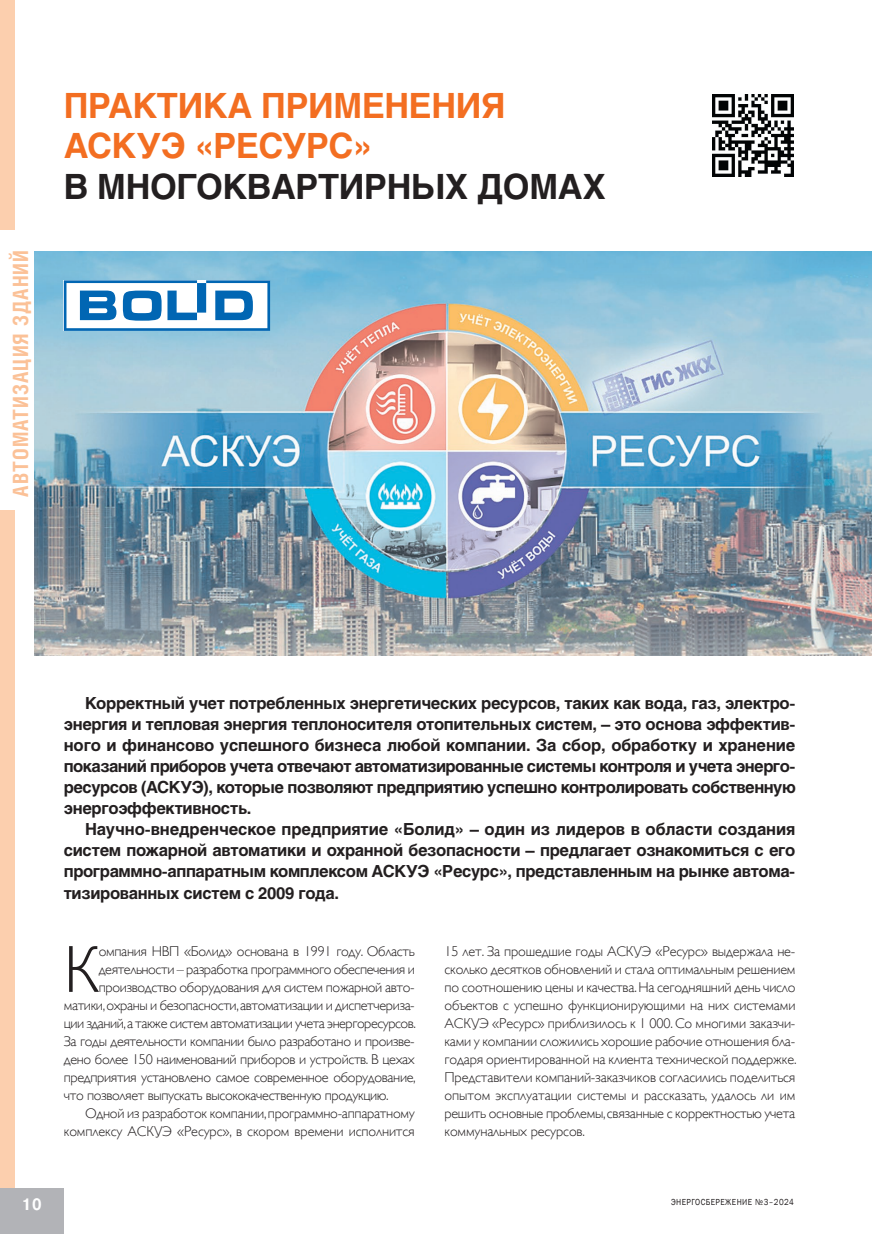
<style>
.page{position:relative;width:872px;height:1234px;background:#fff}
.page>*{position:absolute;margin:0;border:0;box-sizing:border-box;transform-origin:0 0}
.t1{font:300 67.05px "Gill Sans";color:#231f20}
.t2{font:700 34.5px/40.5px "Helios";letter-spacing:-.01em;color:#f36e21}
.t3{font:700 34.5px "Helios";letter-spacing:-.01em;color:#231f20}
.t4{font:700 21px "Helios Cond";letter-spacing:.05em;color:#fbc197}
.t5{font:700 16.5px/21px "Helios";letter-spacing:-.02em;color:#231f20;text-align:justify}
.t6{font:700 16.5px "Pragmatica";color:#fff;scale:.89 1}
.t7{font:300 14.25px/18px "Gill Sans";letter-spacing:-.025em;color:#231f20;text-align:justify}
.t8{font:9px "Franklin Gothic";letter-spacing:.05em;color:#231f20;scale:.89 1}
</style>
<div class="page">
<div style="left:0;top:510px;width:15px;height:723px;background:#fccfae"></div>
<img style="left:34px;top:252px;width:838px;height:404px">
<div style="left:0;top:1188px;width:64px;height:45px;background:#b2b3b7"></div>
<div style="left:0;top:0;width:15px;height:230px;background:#fccfae"></div>
<svg style="left:64px;top:280px;width:206px;height:51px"></svg>
<img style="left:712px;top:95px;width:81px;height:81px">
<h3 class="t4" style="left:8px;top:496px;width:248px;rotate:-90deg">АВТОМАТИЗАЦИЯ ЗДАНИЙ</h3>
<h2 class="t2" style="left:64px;top:85px;width:443px">ПРАКТИКА ПРИМЕНЕНИЯ<br>АСКУЭ «РЕСУРС»</h2>
<h2 class="t3" style="left:64px;top:167px;width:543px">В МНОГОКВАРТИРНЫХ ДОМАХ</h2>
<p class="t5" style="left:64px;top:692px;width:733px;text-indent:21px">Корректный учет потребленных энергетических ресурсов, таких как вода, газ, электро&shy;энергия и тепловая энергия теплоносителя отопительных систем, – это основа эффектив&shy;ного и финансово успешного бизнеса любой компании. За сбор, обработку и хранение показаний приборов учета отвечают автоматизированные системы контроля и учета энерго&shy;ресурсов (АСКУЭ), которые позволяют предприятию успешно контролировать собственную энергоэффективность.</p>
<p class="t5" style="left:64px;top:818px;width:733px;text-indent:21px">Научно-внедренческое предприятие «Болид» – один из лидеров в области создания систем пожарной автоматики и охранной безопасности – предлагает ознакомиться с его программно-аппаратным комплексом АСКУЭ «Ресурс», представленным на рынке автома&shy;тизированных систем с 2009 года.</p>
<h1 class="t1" style="left:64px;top:916px;width:38px">К</h1>
<p class="t7" style="left:99px;top:941px;width:317px">омпания НВП «Болид» основана в 1991 году. Область</p>
<p class="t7" style="left:99px;top:959px;width:317px">деятельности – разработка программного обеспечения и</p>
<p class="t7" style="left:99px;top:977px;width:317px">производство оборудования для систем пожарной авто-</p>
<p class="t7" style="left:64px;top:995px;width:352px">матики, охраны и безопасности, автоматизации и диспетчериза-</p>
<p class="t7" style="left:64px;top:1013px;width:354px">ции зданий, а также систем автоматизации учета энергоресурсов.</p>
<p class="t7" style="left:64px;top:1031px;width:352px">За годы деятельности компании было разработано и произве-</p>
<p class="t7" style="left:64px;top:1049px;width:352px">дено более 150 наименований приборов и устройств. В цехах</p>
<p class="t7" style="left:64px;top:1067px;width:353px">предприятия установлено самое современное оборудование,</p>
<p class="t7" style="left:64px;top:1085px;width:326px">что позволяет выпускать высококачественную продукцию.</p>
<p class="t7" style="left:85px;top:1103px;width:331px">Одной из разработок компании, программно-аппаратному</p>
<p class="t7" style="left:64px;top:1121px;width:352px">комплексу АСКУЭ «Ресурс», в скором времени исполнится</p>
<p class="t7" style="left:444px;top:941px;width:354px">15 лет. За прошедшие годы АСКУЭ «Ресурс» выдержала не&shy;сколько десятков обновлений и стала оптимальным решением по соотношению цены и качества. На сегодняшний день число объектов с успешно функционирующими на них системами АСКУЭ «Ресурс» приблизилось к 1 000. Со многими заказчи&shy;ками у компании сложились хорошие рабочие отношения бла&shy;годаря ориентированной на клиента технической поддержке.<br>Представители компаний-заказчиков согласились поделиться опытом эксплуатации системы и рассказать, удалось ли им решить основные проблемы, связанные с корректностью учета коммунальных ресурсов.</p>
<p class="t6" style="left:22px;top:1193px;width:24px">10</p>
<p class="t8" style="left:671px;top:1196px;width:139px">ЭНЕРГОСБЕРЕЖЕНИЕ №3–2024</p>
</div>
